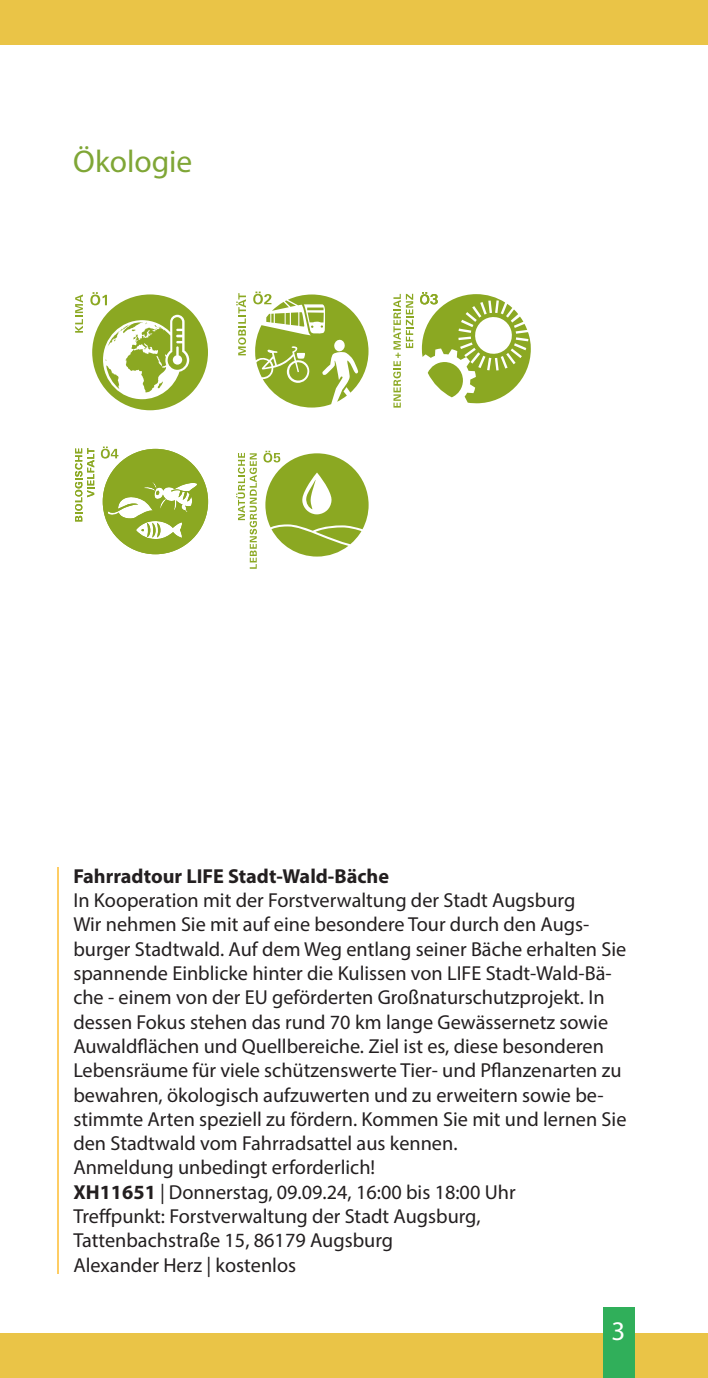
<style>
.page{position:relative;width:708px;height:1378px;background:#fff}
.page>*{position:absolute;margin:0;border:0;box-sizing:border-box;transform-origin:0 0}
.t1{font:31.5px "Myriad Pro";color:#7fa636}
.t2{font:27px "Myriad Pro";color:#fff}
.t3{font:20.25px/24.3px "Myriad Pro";color:#231f20}
.t4{font:700 20.25px "Myriad Pro";color:#231f20}
.s1{font-weight:700}
</style>
<div class="page">
<div style="left:0;top:0;width:708px;height:45px;background:#eac447"></div>
<div style="left:0;top:1333px;width:708px;height:45px;background:#eac447"></div>
<hr style="left:57px;top:867px;width:2px;height:406px;background:#fecd64">
<div style="left:603px;top:1307px;width:32px;height:71px;background:#30af5a"></div>
<svg style="left:75px;top:294px;width:8px;height:39px"></svg>
<svg style="left:90px;top:292px;width:118px;height:118px"></svg>
<svg style="left:236px;top:293px;width:10px;height:62px"></svg>
<svg style="left:253px;top:291px;width:115px;height:116px"></svg>
<svg style="left:393px;top:294px;width:20px;height:113px"></svg>
<svg style="left:420px;top:292px;width:111px;height:111px"></svg>
<svg style="left:75px;top:448px;width:19px;height:73px"></svg>
<svg style="left:101px;top:446px;width:107px;height:108px"></svg>
<svg style="left:236px;top:453px;width:21px;height:116px"></svg>
<svg style="left:263px;top:451px;width:106px;height:105px"></svg>
<h1 class="t1" style="left:73px;top:142px;width:121px">Ökologie</h1>
<p class="t4" style="left:73px;top:863px;width:317px">Fahrradtour LIFE Stadt-Wald-Bäche</p>
<p class="t3" style="left:73px;top:888px;width:555px">In Kooperation mit der Forstverwaltung der Stadt Augsburg<br>Wir nehmen Sie mit auf eine besondere Tour durch den Augs&shy;burger Stadtwald. Auf dem Weg entlang seiner Bäche erhalten Sie spannende Einblicke hinter die Kulissen von LIFE Stadt-Wald-Bä&shy;che - einem von der EU geförderten Großnaturschutzprojekt. In dessen Fokus stehen das rund 70 km lange Gewässernetz sowie Auwaldflächen und Quellbereiche. Ziel ist es, diese besonderen Lebensräume für viele schützenswerte Tier- und Pflanzenarten zu bewahren, ökologisch aufzuwerten und zu erweitern sowie be&shy;stimmte Arten speziell zu fördern. Kommen Sie mit und lernen Sie den Stadtwald vom Fahrradsattel aus kennen.<br>Anmeldung unbedingt erforderlich!<br><span class="s1">XH11651</span> | Donnerstag, 09.09.24, 16:00 bis 18:00 Uhr<br>Treffpunkt: Forstverwaltung der Stadt Augsburg, Tattenbachstraße 15, 86179 Augsburg<br>Alexander Herz | kostenlos</p>
<h2 class="t2" style="left:611px;top:1314px;width:15px">3</h2>
</div>
